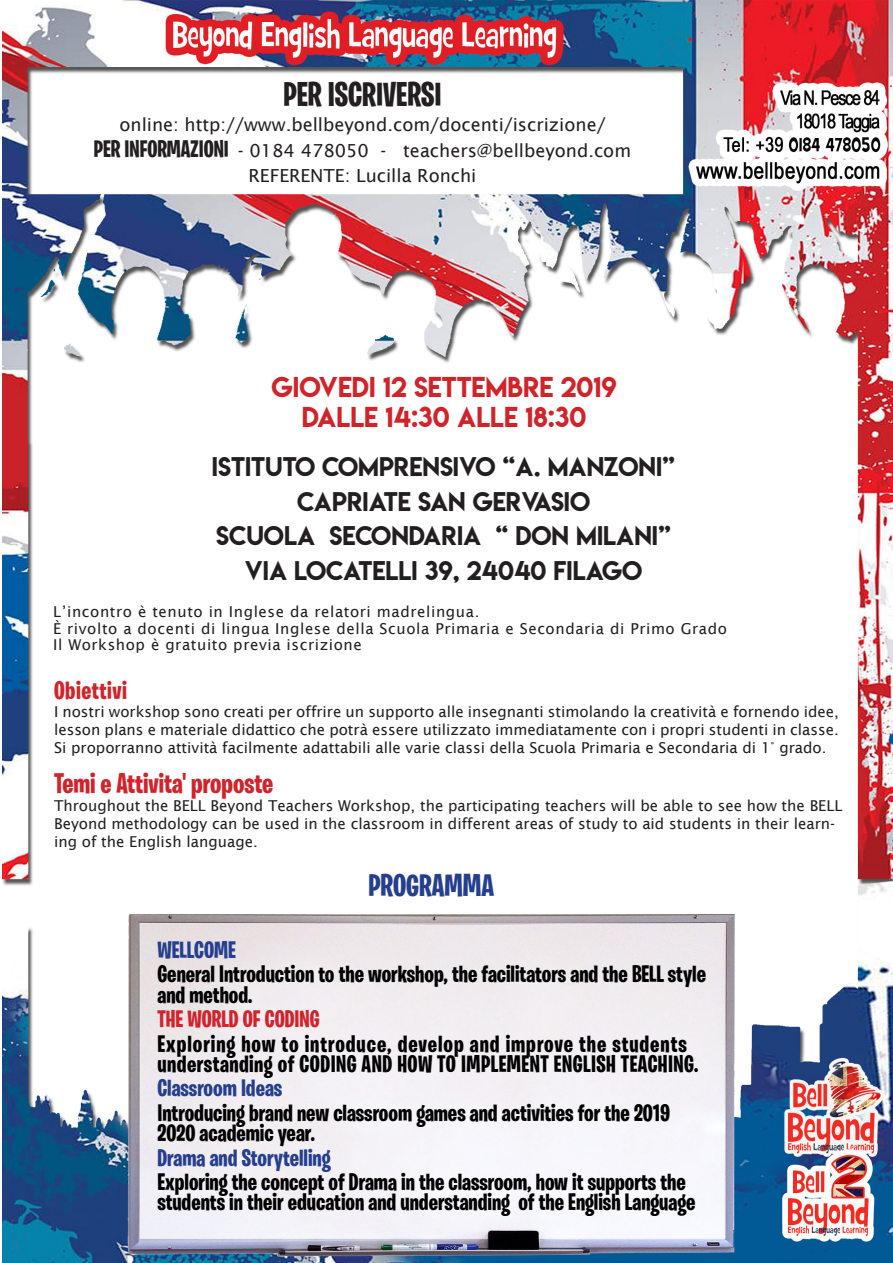
<style>
.page{position:relative;width:893px;height:1263px;background:#fff}
.page>*{position:absolute;margin:0;border:0;box-sizing:border-box;transform-origin:0 0}
.t1{font:700 34.5px "Burbank Big Condensed";color:#231f20}
.t2{font:700 31.5px "Burbank Big Condensed";color:#253f8e}
.t3{font:700 28.5px "Burbank Big Condensed";color:#d1232a}
.t4{font:25.5px "Lemon Milk";color:#d1232a}
.t5{font:700 25.5px "Burbank Big Condensed";letter-spacing:.02em;color:#d1232a}
.t6{font:700 24px/20.2px "Burbank Big Condensed";color:#000}
.t7{font:700 24px/20.2px "Burbank Big Condensed";letter-spacing:.025em;color:#000}
.t8{font:24px/34.5px "Lemon Milk";color:#231f20;text-align:center}
.Paragraph_Style_1{font:700 24px "Burbank Big Condensed";color:#253f8e}
.Paragraph_Style_1-2{font:700 24px "Burbank Big Condensed";color:#d1232a}
.t9{font:18px "Lucida Sans";color:#231f20}
.t10{font:15px/18px "Lucida Sans";color:#231f20;text-align:justify}
.t11{font:15px "Lucida Sans";letter-spacing:.04em;color:#231f20}
.s1{font-family:"Burbank Big Condensed";font-weight:700;font-size:24px}
</style>
<div class="page">
<img style="left:3px;top:0;width:890px;height:1263px">
<img style="left:125px;top:912px;width:612px;height:344px">
<p class="t1" style="left:283px;top:73px;width:160px">PER ISCRIVERSI</p>
<p class="t9" style="left:119px;top:115px;width:488px">online: http://www.bellbeyond.com/docenti/iscrizione/</p>
<p class="t9" style="left:94px;top:140px;width:539px"><span class="s1">PER INFORMAZIONI</span> - 0184 478050 - teachers@bellbeyond.com</p>
<p class="t9" style="left:249px;top:166px;width:229px">REFERENTE: Lucilla Ronchi</p>
<p class="t4" style="left:272px;top:369px;width:347px">GIOVEDI 12 SETTEMBRE 2019</p>
<p class="t4" style="left:302px;top:399px;width:286px">DALLE 14:30 ALLE 18:30</p>
<p class="t8" style="left:212px;top:449px;width:465px">ISTITUTO COMPRENSIVO “A. MANZONI”<br>CAPRIATE SAN GERVASIO</p>
<p class="t8" style="left:216px;top:518px;width:456px">SCUOLA SECONDARIA “ DON MILANI”</p>
<p class="t8" style="left:245px;top:553px;width:399px">VIA LOCATELLI 39, 24040 FILAGO</p>
<p class="t11" style="left:53px;top:603px;width:428px">L’incontro è tenuto in Inglese da relatori madrelingua.</p>
<p class="t11" style="left:53px;top:620px;width:675px">È rivolto a docenti di lingua Inglese della Scuola Primaria e Secondaria di Primo Grado</p>
<p class="t11" style="left:53px;top:636px;width:310px">Il Workshop è gratuito previa iscrizione</p>
<p class="t5" style="left:54px;top:675px;width:74px">Obiettivi</p>
<p class="t10" style="left:54px;top:702px;width:786px">I nostri workshop sono creati per offrire un supporto alle insegnanti stimolando la creatività e fornendo idee, lesson plans e materiale didattico che potrà essere utilizzato immediatamente con i propri studenti in classe.<br>Si proporranno attività facilmente adattabili alle varie classi della Scuola Primaria e Secondaria di 1° grado.</p>
<p class="t3" style="left:54px;top:766px;width:221px">Temi e Attivita' proposte</p>
<p class="t10" style="left:54px;top:797px;width:790px;text-align:left">Throughout the BELL Beyond Teachers Workshop, the participating teachers will be able to see how the BELL<br>Beyond methodology can be used in the classroom in different areas of study to aid students in their learn&shy;ing of the English language.</p>
<p class="t2" style="left:368px;top:867px;width:127px">PROGRAMMA</p>
<p class="Paragraph_Style_1" style="left:157px;top:935px;width:80px">WELLCOME</p>
<p class="t6" style="left:157px;top:964px;width:550px">General Introduction to the workshop, the facilitators and the BELL style and method.</p>
<p class="Paragraph_Style_1-2" style="left:157px;top:1004px;width:164px">THE WORLD OF CODING</p>
<p class="t7" style="left:157px;top:1033px;width:542px">Exploring how to introduce, develop and improve the students understanding of CODING AND HOW TO IMPLEMENT ENGLISH TEACHING.</p>
<p class="Paragraph_Style_1" style="left:157px;top:1074px;width:126px">Classroom Ideas</p>
<p class="t6" style="left:157px;top:1102px;width:514px">Introducing brand new classroom games and activities for the 2019<br>2020 academic year.</p>
<p class="Paragraph_Style_1" style="left:157px;top:1143px;width:175px">Drama and Storytelling</p>
<p class="t6" style="left:157px;top:1172px;width:539px">Exploring the concept of Drama in the classroom, how it supports the students in their education and understanding of the English Language</p>
</div>
